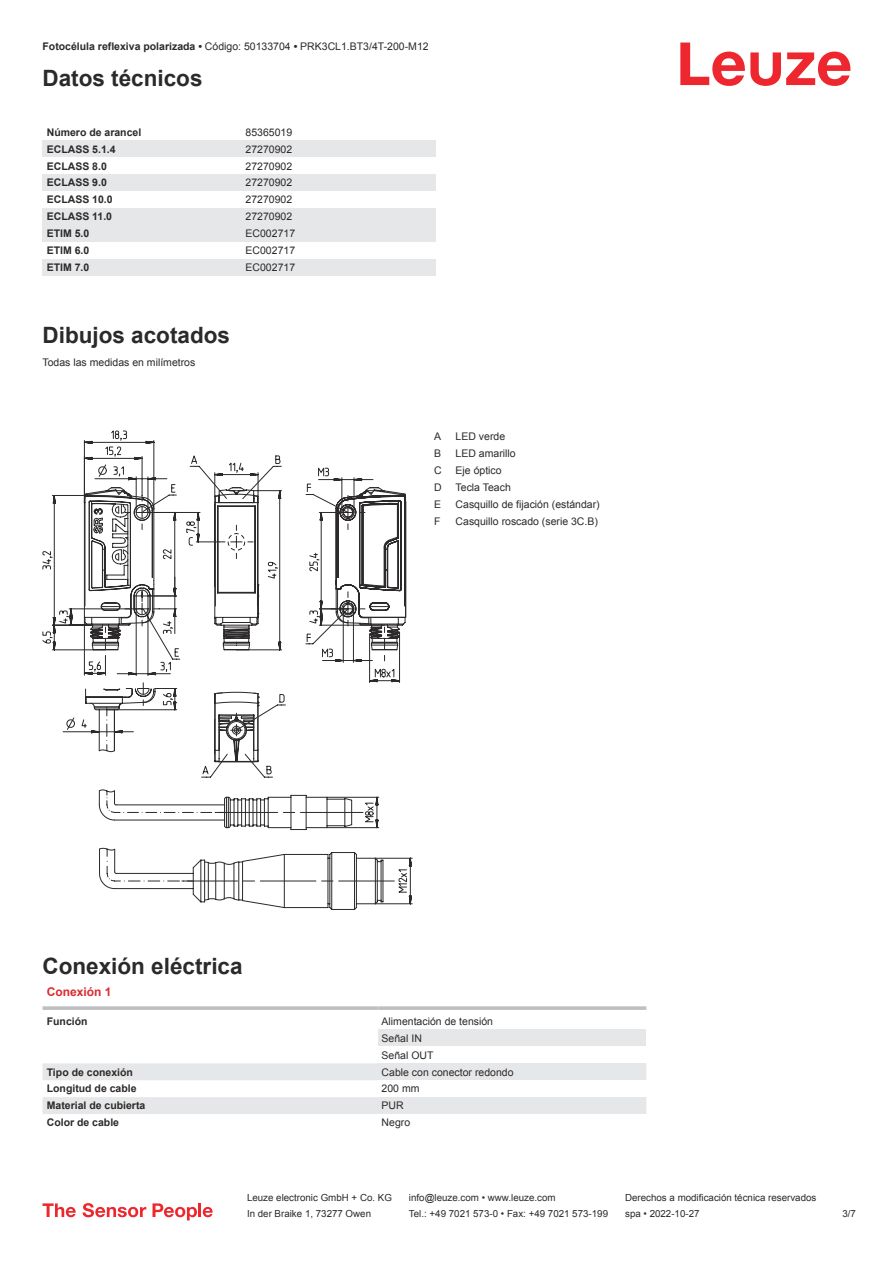
<style>
.page{position:relative;width:893px;height:1263px;background:#fff}
.page>*{position:absolute;margin:0;border:0;box-sizing:border-box;transform-origin:0 0}
.t1{font:700 22.5px "Arial";color:#2b292a}
.t2{font:700 12px "Arial";color:#db2a30}
.t3{font:10.5px/17px "Arial";color:#2b292a}
.t4{font:700 10.5px "Arial";color:#2b292a}
.t5{font:9.75px "Arial";color:#2b292a}
.s1{font-weight:700}
</style>
<div class="page">
<svg style="left:680px;top:43px;width:170px;height:43px"></svg>
<div style="left:43px;top:140px;width:199px;height:17px;background:#e6e7e9"></div>
<div style="left:242px;top:140px;width:194px;height:17px;background:#e6e7e9"></div>
<div style="left:43px;top:174px;width:199px;height:17px;background:#e6e7e9"></div>
<div style="left:242px;top:174px;width:194px;height:17px;background:#e6e7e9"></div>
<div style="left:43px;top:208px;width:199px;height:17px;background:#e6e7e9"></div>
<div style="left:242px;top:208px;width:194px;height:17px;background:#e6e7e9"></div>
<div style="left:43px;top:225px;width:199px;height:17px;background:#e6e7e9"></div>
<div style="left:242px;top:225px;width:194px;height:17px;background:#e6e7e9"></div>
<div style="left:43px;top:259px;width:199px;height:17px;background:#e6e7e9"></div>
<div style="left:242px;top:259px;width:194px;height:17px;background:#e6e7e9"></div>
<svg style="left:43px;top:1006px;width:335px;height:4px"></svg>
<svg style="left:378px;top:1006px;width:268px;height:4px"></svg>
<svg style="left:43px;top:1063px;width:335px;height:51px"></svg>
<div style="left:378px;top:1029px;width:268px;height:17px;background:#e6e7e9"></div>
<div style="left:378px;top:1063px;width:268px;height:17px;background:#e6e7e9"></div>
<div style="left:378px;top:1097px;width:268px;height:17px;background:#e6e7e9"></div>
<svg style="left:43px;top:1203px;width:33px;height:14px"></svg>
<svg style="left:83px;top:1203px;width:63px;height:14px"></svg>
<svg style="left:153px;top:1203px;width:44px;height:17px"></svg>
<hr style="left:198px;top:1203px;width:3px;height:14px;background:#ed272d">
<svg style="left:203px;top:1207px;width:10px;height:10px"></svg>
<svg style="left:101px;top:500px;width:312px;height:405px"></svg>
<svg style="left:84px;top:431px;width:111px;height:25px"></svg>
<svg style="left:43px;top:456px;width:352px;height:426px"></svg>
<svg style="left:223px;top:465px;width:183px;height:363px"></svg>
<p class="t3" style="left:43px;top:39px;width:388px"><span class="s1">Fotocélula reflexiva polarizada •</span> Código: 50133704 <span class="s1">•</span> PRK3CL1.BT3/4T-200-M12</p>
<h1 class="t1" style="left:43px;top:70px;width:162px">Datos técnicos</h1>
<p class="t4" style="left:47px;top:128px;width:96px">Número de arancel</p>
<p class="t3" style="left:246px;top:125px;width:48px">85365019</p>
<p class="t4" style="left:47px;top:145px;width:70px">ECLASS 5.1.4</p>
<p class="t3" style="left:246px;top:141px;width:48px">27270902</p>
<p class="t4" style="left:47px;top:162px;width:62px">ECLASS 8.0</p>
<p class="t3" style="left:246px;top:158px;width:48px">27270902</p>
<p class="t4" style="left:47px;top:179px;width:62px">ECLASS 9.0</p>
<p class="t3" style="left:246px;top:175px;width:48px">27270902</p>
<p class="t4" style="left:47px;top:196px;width:67px">ECLASS 10.0</p>
<p class="t3" style="left:246px;top:192px;width:48px">27270902</p>
<p class="t4" style="left:47px;top:213px;width:67px">ECLASS 11.0</p>
<p class="t3" style="left:246px;top:209px;width:48px">27270902</p>
<p class="t4" style="left:47px;top:230px;width:44px">ETIM 5.0</p>
<p class="t3" style="left:246px;top:226px;width:51px">EC002717</p>
<p class="t4" style="left:47px;top:246px;width:44px">ETIM 6.0</p>
<p class="t3" style="left:246px;top:243px;width:51px">EC002717</p>
<p class="t4" style="left:47px;top:263px;width:44px">ETIM 7.0</p>
<p class="t3" style="left:246px;top:260px;width:51px">EC002717</p>
<h1 class="t1" style="left:43px;top:327px;width:189px">Dibujos acotados</h1>
<p class="t3" style="left:43px;top:354px;width:154px">Todas las medidas en milímetros</p>
<p class="t3" style="left:434px;top:429px;width:9px">A</p>
<p class="t3" style="left:456px;top:429px;width:51px">LED verde</p>
<p class="t3" style="left:434px;top:446px;width:9px">B</p>
<p class="t3" style="left:456px;top:446px;width:62px">LED amarillo</p>
<p class="t3" style="left:434px;top:463px;width:9px">C</p>
<p class="t3" style="left:456px;top:463px;width:48px">Eje óptico</p>
<p class="t3" style="left:434px;top:480px;width:9px">D</p>
<p class="t3" style="left:456px;top:480px;width:57px">Tecla Teach</p>
<p class="t3" style="left:434px;top:497px;width:9px">E</p>
<p class="t3" style="left:456px;top:497px;width:146px">Casquillo de fijación (estándar)</p>
<p class="t3" style="left:434px;top:514px;width:8px">F</p>
<p class="t3" style="left:456px;top:514px;width:144px">Casquillo roscado (serie 3C.B)</p>
<h1 class="t1" style="left:43px;top:957px;width:202px">Conexión eléctrica</h1>
<p class="t2" style="left:47px;top:987px;width:66px">Conexión 1</p>
<p class="t4" style="left:47px;top:1017px;width:42px">Función</p>
<p class="t3" style="left:382px;top:1014px;width:113px">Alimentación de tensión<br>Señal IN<br>Señal OUT</p>
<p class="t4" style="left:47px;top:1068px;width:88px">Tipo de conexión</p>
<p class="t3" style="left:382px;top:1064px;width:133px">Cable con conector redondo</p>
<p class="t4" style="left:47px;top:1085px;width:91px">Longitud de cable</p>
<p class="t3" style="left:382px;top:1081px;width:39px">200 mm</p>
<p class="t4" style="left:47px;top:1102px;width:100px">Material de cubierta</p>
<p class="t3" style="left:382px;top:1098px;width:24px">PUR</p>
<p class="t4" style="left:47px;top:1118px;width:74px">Color de cable</p>
<p class="t3" style="left:382px;top:1115px;width:30px">Negro</p>
<p class="t5" style="left:247px;top:1194px;width:146px">Leuze electronic GmbH + Co. KG</p>
<p class="t5" style="left:409px;top:1194px;width:148px">info@leuze.com • www.leuze.com</p>
<p class="t5" style="left:625px;top:1194px;width:193px">Derechos a modificación técnica reservados</p>
<p class="t5" style="left:247px;top:1210px;width:126px">In der Braike 1, 73277 Owen</p>
<p class="t5" style="left:409px;top:1210px;width:201px">Tel.: +49 7021 573-0 • Fax: +49 7021 573-199</p>
<p class="t5" style="left:625px;top:1210px;width:76px">spa • 2022-10-27</p>
<p class="t5" style="left:842px;top:1210px;width:15px">3 /7</p>
</div>
